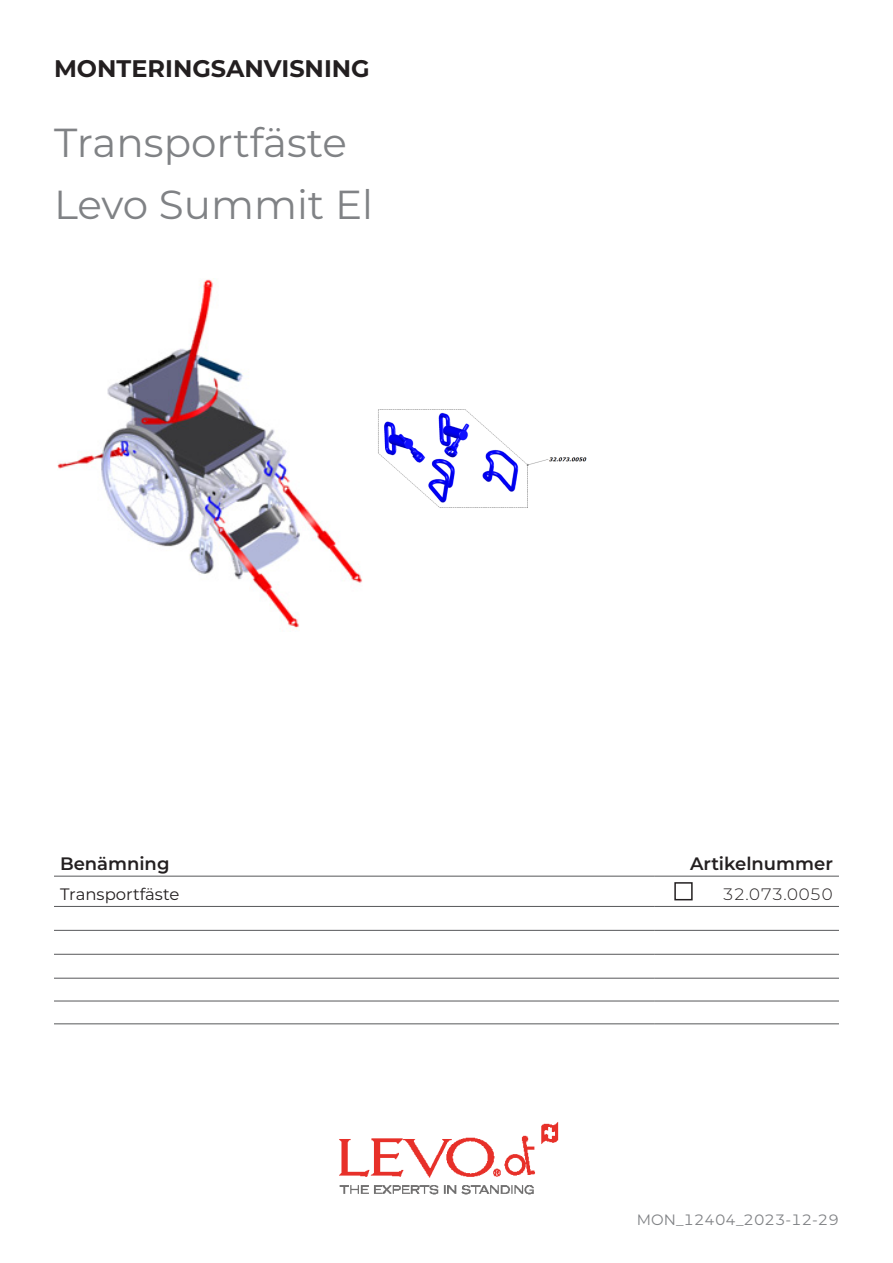
<style>
.page{position:relative;width:893px;height:1263px;background:#fff}
.page>*{position:absolute;margin:0;border:0;box-sizing:border-box;transform-origin:0 0}
.t1{font:40.5px "Montserrat";color:#808285}
.t2{font:700 24px "Montserrat";color:#231f20}
.t3{font:600 18px "Montserrat";color:#231f20}
.t4{font:16.5px "Montserrat";color:#231f20}
.t5{font:300 16.5px "Montserrat";color:#231f20}
.t6{font:15px "Montserrat";color:#808285}
</style>
<div class="page">
<img style="left:339px;top:1122px;width:220px;height:73px">
<hr style="left:54px;top:906px;width:601px;height:1px;background:#57585a">
<hr style="left:655px;top:906px;width:184px;height:1px;background:#57585a">
<hr style="left:54px;top:930px;width:601px;height:1px;background:#57585a">
<hr style="left:655px;top:930px;width:184px;height:1px;background:#57585a">
<hr style="left:54px;top:954px;width:601px;height:1px;background:#57585a">
<hr style="left:655px;top:954px;width:184px;height:1px;background:#57585a">
<hr style="left:54px;top:978px;width:601px;height:1px;background:#57585a">
<hr style="left:655px;top:978px;width:184px;height:1px;background:#57585a">
<hr style="left:54px;top:1001px;width:601px;height:1px;background:#57585a">
<hr style="left:655px;top:1001px;width:184px;height:1px;background:#57585a">
<hr style="left:54px;top:1023px;width:601px;height:1px;background:#57585a">
<hr style="left:655px;top:1023px;width:184px;height:1px;background:#57585a">
<hr style="left:54px;top:876px;width:601px;height:1px;background:#57585a">
<hr style="left:655px;top:876px;width:184px;height:1px;background:#57585a">
<div style="left:674px;top:882px;width:19px;height:18px;border:2px solid #231f20"></div>
<img style="left:57px;top:279px;width:305px;height:350px">
<img style="left:378px;top:409px;width:209px;height:99px">
<p class="t2" style="left:54px;top:51px;width:317px">MONTERINGSANVISNING</p>
<p class="t1" style="left:54px;top:115px;width:294px">Transportfäste</p>
<p class="t1" style="left:54px;top:176px;width:320px">Levo Summit El</p>
<p class="t3" style="left:60px;top:851px;width:111px">Benämning</p>
<p class="t3" style="left:690px;top:851px;width:144px">Artikelnummer</p>
<p class="t4" style="left:60px;top:883px;width:121px">Transportfäste</p>
<p class="t5" style="left:722px;top:883px;width:112px">32.073.0050</p>
<p class="t6" style="left:637px;top:1209px;width:204px">MON_12404_2023-12-29</p>
</div>
